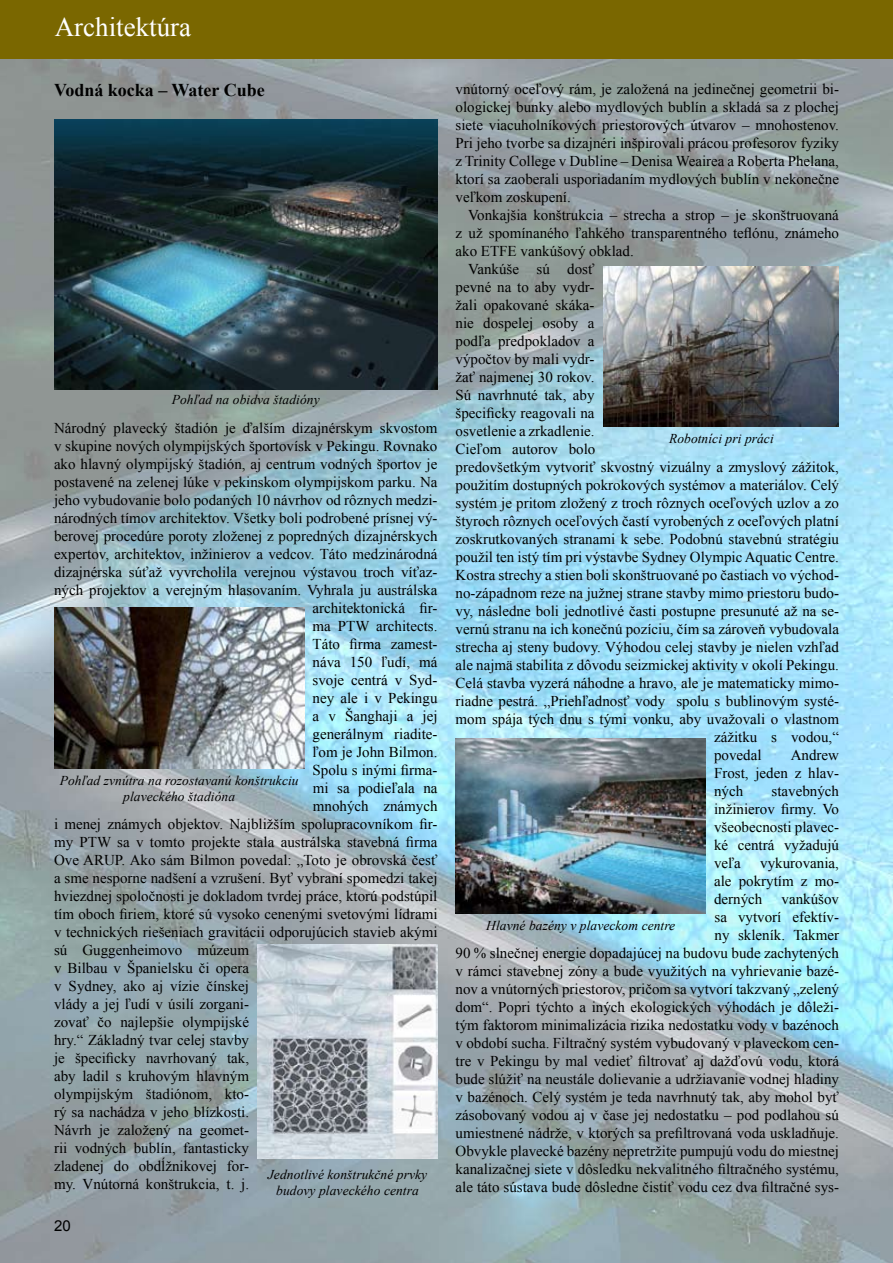
<style>
.page{position:relative;width:893px;height:1263px;background:#fff}
.page>*{position:absolute;margin:0;border:0;box-sizing:border-box;transform-origin:0 0}
.t1{font:27px "Times New Roman";color:#fff}
.t2{font:700 18px "Times New Roman";color:#000}
.t3{font:15px/18px "Times New Roman";color:#000;text-align:justify}
.t4{font:15px "Arial";color:#000}
.t5{font:italic 13.5px/16.2px "Times New Roman";letter-spacing:.005em;color:#000;text-align:center}
</style>
<div class="page">
<img style="left:0;top:58px;width:893px;height:1205px">
<img style="left:54px;top:119px;width:383px;height:270px">
<img style="left:54px;top:608px;width:250px;height:161px">
<img style="left:258px;top:945px;width:179px;height:213px">
<img style="left:603px;top:266px;width:236px;height:161px">
<img style="left:455px;top:738px;width:250px;height:175px">
<div style="left:0;top:0;width:893px;height:58px;background:#7a6700"></div>
<h1 class="t1" style="left:55px;top:9px;width:138px">Architektúra</h1>
<p class="t2" style="left:54px;top:77px;width:212px">Vodná kocka – Water Cube</p>
<p class="t5" style="left:172px;top:391px;width:149px">Pohľad na obidva štadióny</p>
<p class="t3" style="left:54px;top:418px;width:385px">Národný plavecký štadión je ďalším dizajnérskym skvostom</p>
<p class="t3" style="left:54px;top:436px;width:385px">v skupine nových olympijských športovísk v Pekingu. Rovnako</p>
<p class="t3" style="left:54px;top:454px;width:385px">ako hlavný olympijský štadión, aj centrum vodných športov je</p>
<p class="t3" style="left:54px;top:472px;width:385px">postavené na zelenej lúke v pekinskom olympijskom parku. Na</p>
<p class="t3" style="left:54px;top:490px;width:385px">jeho vybudovanie bolo podaných 10 návrhov od rôznych medzi-</p>
<p class="t3" style="left:54px;top:508px;width:385px">národných tímov architektov. Všetky boli podrobené prísnej vý-</p>
<p class="t3" style="left:54px;top:526px;width:385px">berovej procedúre poroty zloženej z popredných dizajnérskych</p>
<p class="t3" style="left:54px;top:544px;width:385px">expertov, architektov, inžinierov a vedcov. Táto medzinárodná</p>
<p class="t3" style="left:54px;top:562px;width:385px">dizajnérska súťaž vyvrcholila verejnou výstavou troch víťaz-</p>
<p class="t3" style="left:54px;top:580px;width:385px">ných projektov a verejným hlasovaním. Vyhrala ju austrálska</p>
<p class="t3" style="left:312px;top:598px;width:126px">architektonická fir-</p>
<p class="t3" style="left:312px;top:616px;width:126px">ma PTW architects.</p>
<p class="t3" style="left:312px;top:634px;width:126px">Táto firma zamest-</p>
<p class="t3" style="left:312px;top:652px;width:126px">náva 150 ľudí, má</p>
<p class="t3" style="left:312px;top:670px;width:126px">svoje centrá v Syd-</p>
<p class="t3" style="left:312px;top:688px;width:126px">ney ale i v Pekingu</p>
<p class="t3" style="left:312px;top:706px;width:126px">a v Šanghaji a jej</p>
<p class="t3" style="left:312px;top:724px;width:126px">generálnym riadite-</p>
<p class="t3" style="left:312px;top:742px;width:126px">ľom je John Bilmon.</p>
<p class="t3" style="left:312px;top:760px;width:126px">Spolu s inými firma-</p>
<p class="t3" style="left:313px;top:778px;width:126px">mi sa podieľala na</p>
<p class="t3" style="left:313px;top:796px;width:126px">mnohých známych</p>
<p class="t3" style="left:54px;top:814px;width:385px">i menej známych objektov. Najbližším spolupracovníkom fir-</p>
<p class="t3" style="left:54px;top:832px;width:385px">my PTW sa v tomto projekte stala austrálska stavebná firma</p>
<p class="t3" style="left:54px;top:850px;width:385px">Ove ARUP. Ako sám Bilmon povedal: „Toto je obrovská česť</p>
<p class="t3" style="left:54px;top:868px;width:385px">a sme nesporne nadšení a vzrušení. Byť vybraní spomedzi takej</p>
<p class="t3" style="left:54px;top:886px;width:385px">hviezdnej spoločnosti je dokladom tvrdej práce, ktorú podstúpil</p>
<p class="t3" style="left:54px;top:904px;width:385px">tím oboch firiem, ktoré sú vysoko cenenými svetovými lídrami</p>
<p class="t3" style="left:54px;top:922px;width:385px">v technických riešeniach gravitácii odporujúcich stavieb akými</p>
<p class="t3" style="left:54px;top:940px;width:197px">sú Guggenheimovo múzeum</p>
<p class="t3" style="left:54px;top:958px;width:197px">v Bilbau v Španielsku či opera</p>
<p class="t3" style="left:54px;top:976px;width:197px">v Sydney, ako aj vízie čínskej</p>
<p class="t3" style="left:54px;top:994px;width:197px">vlády a jej ľudí v úsilí zorgani-</p>
<p class="t3" style="left:54px;top:1012px;width:197px">zovať čo najlepšie olympijské</p>
<p class="t3" style="left:54px;top:1030px;width:197px">hry.“ Základný tvar celej stavby</p>
<p class="t3" style="left:54px;top:1048px;width:197px">je špecificky navrhovaný tak,</p>
<p class="t3" style="left:54px;top:1066px;width:197px">aby ladil s kruhovým hlavným</p>
<p class="t3" style="left:54px;top:1084px;width:197px">olympijským štadiónom, kto-</p>
<p class="t3" style="left:54px;top:1102px;width:197px">rý sa nachádza v jeho blízkosti.</p>
<p class="t3" style="left:54px;top:1120px;width:197px">Návrh je založený na geomet-</p>
<p class="t3" style="left:54px;top:1138px;width:197px">rii vodných bublín, fantasticky</p>
<p class="t3" style="left:54px;top:1156px;width:197px">zladenej do obdĺžnikovej for-</p>
<p class="t3" style="left:54px;top:1174px;width:197px">my. Vnútorná konštrukcia, t. j.</p>
<p class="t5" style="left:60px;top:772px;width:240px">Pohľad zvnútra na rozostavanú konštrukciu plaveckého štadióna</p>
<p class="t5" style="left:268px;top:1166px;width:161px">Jednotlivé konštrukčné prvky budovy plaveckého centra</p>
<p class="t4" style="left:54px;top:1216px;width:18px">20</p>
<p class="t3" style="left:455px;top:80px;width:385px">vnútorný oceľový rám, je založená na jedinečnej geometrii bi&shy;ologickej bunky alebo mydlových bublín a skladá sa z plochej siete viacuholníkových priestorových útvarov – mnohostenov.<br>Pri jeho tvorbe sa dizajnéri inšpirovali prácou profesorov fyziky z Trinity College v Dubline – Denisa Weairea a Roberta Phelana, ktorí sa zaoberali usporiadaním mydlových bublín v nekonečne veľkom zoskupení.</p>
<p class="t3" style="left:468px;top:206px;width:372px">Vonkajšia konštrukcia – strecha a strop – je skonštruovaná</p>
<p class="t3" style="left:455px;top:224px;width:385px">z už spomínaného ľahkého transparentného teflónu, známeho</p>
<p class="t3" style="left:455px;top:242px;width:180px">ako ETFE vankúšový obklad.</p>
<p class="t3" style="left:468px;top:260px;width:128px">Vankúše sú dosť</p>
<p class="t3" style="left:455px;top:278px;width:141px">pevné na to aby vydr-</p>
<p class="t3" style="left:455px;top:296px;width:141px">žali opakované skáka-</p>
<p class="t3" style="left:455px;top:314px;width:141px">nie dospelej osoby a</p>
<p class="t3" style="left:455px;top:332px;width:141px">podľa predpokladov a</p>
<p class="t3" style="left:455px;top:350px;width:141px">výpočtov by mali vydr-</p>
<p class="t3" style="left:455px;top:368px;width:141px">žať najmenej 30 rokov.</p>
<p class="t3" style="left:455px;top:386px;width:141px">Sú navrhnuté tak, aby</p>
<p class="t3" style="left:455px;top:404px;width:141px">špecificky reagovali na</p>
<p class="t3" style="left:455px;top:422px;width:141px">osvetlenie a zrkadlenie.</p>
<p class="t3" style="left:455px;top:440px;width:141px">Cieľom autorov bolo</p>
<p class="t3" style="left:455px;top:458px;width:385px">predovšetkým vytvoriť skvostný vizuálny a zmyslový zážitok,</p>
<p class="t3" style="left:455px;top:476px;width:385px">použitím dostupných pokrokových systémov a materiálov. Celý</p>
<p class="t3" style="left:455px;top:494px;width:385px">systém je pritom zložený z troch rôznych oceľových uzlov a zo</p>
<p class="t3" style="left:455px;top:512px;width:385px">štyroch rôznych oceľových častí vyrobených z oceľových platní</p>
<p class="t3" style="left:455px;top:530px;width:385px">zoskrutkovaných stranami k sebe. Podobnú stavebnú stratégiu</p>
<p class="t3" style="left:455px;top:548px;width:385px">použil ten istý tím pri výstavbe Sydney Olympic Aquatic Centre.</p>
<p class="t3" style="left:455px;top:566px;width:385px">Kostra strechy a stien boli skonštruované po častiach vo východ-</p>
<p class="t3" style="left:455px;top:584px;width:385px">no-západnom reze na južnej strane stavby mimo priestoru budo-</p>
<p class="t3" style="left:455px;top:602px;width:385px">vy, následne boli jednotlivé časti postupne presunuté až na se-</p>
<p class="t3" style="left:455px;top:620px;width:385px">vernú stranu na ich konečnú pozíciu, čím sa zároveň vybudovala</p>
<p class="t3" style="left:455px;top:638px;width:385px">strecha aj steny budovy. Výhodou celej stavby je nielen vzhľad</p>
<p class="t3" style="left:455px;top:656px;width:385px">ale najmä stabilita z dôvodu seizmickej aktivity v okolí Pekingu.</p>
<p class="t3" style="left:455px;top:674px;width:385px">Celá stavba vyzerá náhodne a hravo, ale je matematicky mimo-</p>
<p class="t3" style="left:455px;top:692px;width:385px">riadne pestrá. „Priehľadnosť vody spolu s bublinovým systé-</p>
<p class="t3" style="left:455px;top:710px;width:385px">mom spája tých dnu s tými vonku, aby uvažovali o vlastnom</p>
<p class="t3" style="left:714px;top:728px;width:126px">zážitku s vodou,“</p>
<p class="t3" style="left:714px;top:746px;width:49px">povedal</p>
<p class="t5" style="left:669px;top:430px;width:106px">Robotníci pri práci</p>
<p class="t3" style="left:714px;top:746px;width:126px;text-indent:77px">Andrew Frost, jeden z hlav&shy;ných</p>
<p class="t3" style="left:714px;top:782px;width:126px;text-indent:57px">stavebných inžinierov firmy. Vo všeobecnosti plavec&shy;ké centrá vyžadujú veľa</p>
<p class="t3" style="left:714px;top:854px;width:126px;text-indent:46px">vykurovania, ale pokrytím z mo&shy;derných</p>
<p class="t3" style="left:455px;top:890px;width:385px;text-align:right">vankúšov<br>sa vytvorí efektív-<br>ny skleník. Takmer<br>90 % slnečnej energie dopadajúcej na budovu bude zachytených v rámci stavebnej zóny a bude využitých na vyhrievanie bazé&shy;nov a vnútorných priestorov, pričom sa vytvorí takzvaný „zelený dom“. Popri týchto a iných ekologických výhodách je dôleži&shy;tým faktorom minimalizácia rizika nedostatku vody v bazénoch v období sucha. Filtračný systém vybudovaný v plaveckom cen&shy;tre v Pekingu by mal vedieť filtrovať aj dažďovú vodu, ktorá bude slúžiť na neustále dolievanie a udržiavanie vodnej hladiny v bazénoch. Celý systém je teda navrhnutý tak, aby mohol byť zásobovaný vodou aj v čase jej nedostatku – pod podlahou sú umiestnené nádrže, v ktorých sa prefiltrovaná voda uskladňuje.<br>Obvykle plavecké bazény nepretržite pumpujú vodu do miestnej kanalizačnej siete v dôsledku nekvalitného filtračného systému, ale táto sústava bude dôsledne čistiť vodu cez dva filtračné sys-</p>
<p class="t5" style="left:486px;top:917px;width:191px">Hlavné bazény v plaveckom centre</p>
</div>
